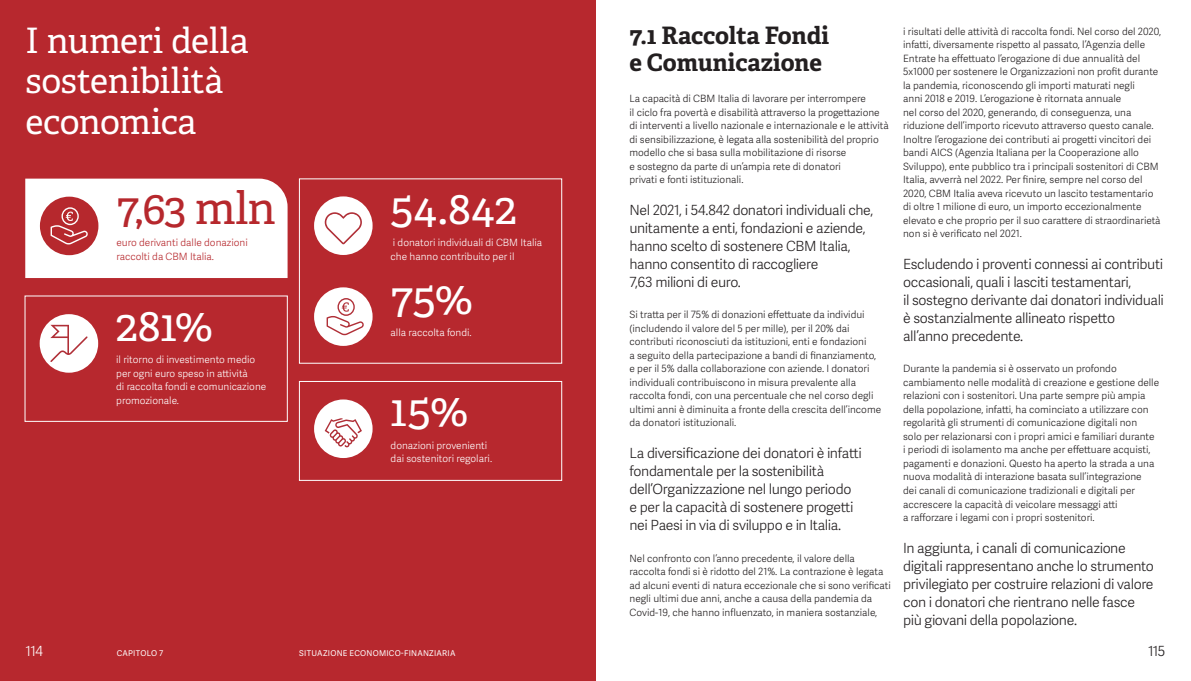
<style>
.page{position:relative;width:1191px;height:681px;background:#fff}
.page>*{position:absolute;margin:0;border:0;box-sizing:border-box;transform-origin:0 0}
.t1{font:45px/90px "Adelle";letter-spacing:.005em;color:#fff}
.t2{font:45px "Adelle";color:#b6282d}
.t3{font:35px/40.5px "Adelle";letter-spacing:-.015em;color:#fff}
.t4{font:700 24px/27px "Adelle";letter-spacing:-.005em;color:#231f20}
.t5{font:300 14px/18px "Adelle Sans";letter-spacing:-.025em;color:#231f20}
.t6{font:300 14px "Adelle Sans";color:#fff}
.t7{font:300 10px/13.5px "Adelle Sans";color:#231f20}
.t8{font:300 10px/13.5px "Adelle Sans";color:#fff}
.t9{font:300 10px/13.5px "Adelle Sans";color:#b6282d}
.t10{font:8px "Adelle Sans";letter-spacing:.025em;color:#fff}
</style>
<div class="page">
<div style="left:0;top:0;width:595px;height:680px;background:#b7282e"></div>
<svg style="left:25px;top:178px;width:262px;height:100px;background:#f7e8e8"></svg>
<div style="left:299px;top:381px;width:263px;height:99px;border:1px solid #fff"></div>
<div style="left:314px;top:399px;width:58px;height:59px;background:#fff;border-radius:50%"></div>
<svg style="left:325px;top:418px;width:37px;height:29px"></svg>
<div style="left:40px;top:314px;width:58px;height:58px;background:#fff;border-radius:50%"></div>
<svg style="left:50px;top:325px;width:37px;height:37px"></svg>
<div style="left:299px;top:179px;width:263px;height:184px;border:1px solid #fff"></div>
<div style="left:314px;top:196px;width:58px;height:59px;background:#fff;border-radius:50%"></div>
<svg style="left:325px;top:212px;width:37px;height:32px"></svg>
<div style="left:314px;top:287px;width:58px;height:59px;background:#fff;border-radius:50%"></div>
<svg style="left:326px;top:298px;width:38px;height:37px"></svg>
<h2 class="t3" style="left:26px;top:20px;width:225px">I numeri della sostenibilità economica</h2>
<h1 class="t2" style="left:116px;top:180px;width:161px">7,63 mln</h1>
<p class="t9" style="left:116px;top:236px;width:133px">euro derivanti dalle donazioni raccolti da CBM Italia.</p>
<h1 class="t1" style="left:116px;top:280px;width:99px">281%</h1>
<p class="t8" style="left:116px;top:353px;width:151px">il ritorno di investimento medio per ogni euro speso in attività<br>di raccolta fondi e comunicazione promozionale.</p>
<h1 class="t1" style="left:390px;top:163px;width:128px">54.842<br>75%</h1>
<p class="t8" style="left:390px;top:236px;width:153px">i donatori individuali di CBM Italia che hanno contribuito per il</p>
<p class="t8" style="left:390px;top:326px;width:83px">alla raccolta fondi.</p>
<h1 class="t1" style="left:390px;top:366px;width:80px">15%</h1>
<p class="t8" style="left:390px;top:439px;width:103px">donazioni provenienti dai sostenitori regolari.</p>
<h3 class="t4" style="left:629px;top:22px;width:201px">7.1 Raccolta Fondi e Comunicazione</h3>
<p class="t7" style="left:629px;top:92px;width:261px">La capacità di CBM Italia di lavorare per interrompere<br>il ciclo fra povertà e disabilità attraverso la progettazione di interventi a livello nazionale e internazionale e le attività di sensibilizzazione, è legata alla sostenibilità del proprio modello che si basa sulla mobilitazione di risorse<br>e sostegno da parte di un’ampia rete di donatori<br>privati e fonti istituzionali.</p>
<h3 class="t5" style="left:629px;top:201px;width:245px">Nel 2021, i 54.842 donatori individuali che, unitamente a enti, fondazioni e aziende, hanno scelto di sostenere CBM Italia, hanno consentito di raccogliere<br>7,63 milioni di euro.</h3>
<p class="t7" style="left:629px;top:308px;width:253px">Si tratta per il 75% di donazioni effettuate da individui (includendo il valore del 5 per mille), per il 20% dai contributi riconosciuti da istituzioni, enti e fondazioni<br>a seguito della partecipazione a bandi di finanziamento, e per il 5% dalla collaborazione con aziende. I donatori individuali contribuiscono in misura prevalente alla raccolta fondi, con una percentuale che nel corso degli ultimi anni è diminuita a fronte della crescita dell’income da donatori istituzionali.</p>
<h3 class="t5" style="left:629px;top:444px;width:234px">La diversificazione dei donatori è infatti fondamentale per la sostenibilità dell’Organizzazione nel lungo periodo e per la capacità di sostenere progetti nei Paesi in via di sviluppo e in Italia.</h3>
<p class="t7" style="left:629px;top:551px;width:263px">Nel confronto con l’anno precedente, il valore della raccolta fondi si è ridotto del 21%. La contrazione è legata ad alcuni eventi di natura eccezionale che si sono verificati negli ultimi due anni, anche a causa della pandemia da Covid-19, che hanno influenzato, in maniera sostanziale,</p>
<p class="t7" style="left:903px;top:25px;width:260px">i risultati delle attività di raccolta fondi. Nel corso del 2020, infatti, diversamente rispetto al passato, l’Agenzia delle Entrate ha effettuato l’erogazione di due annualità del 5x1000 per sostenere le Organizzazioni non profit durante la pandemia, riconoscendo gli importi maturati negli<br>anni 2018 e 2019. L’erogazione è ritornata annuale<br>nel corso del 2020, generando, di conseguenza, una riduzione dell’importo ricevuto attraverso questo canale.<br>Inoltre l’erogazione dei contributi ai progetti vincitori dei bandi AICS (Agenzia Italiana per la Cooperazione allo Sviluppo), ente pubblico tra i principali sostenitori di CBM Italia, avverrà nel 2022. Per finire, sempre nel corso del 2020, CBM Italia aveva ricevuto un lascito testamentario di oltre 1 milione di euro, un importo eccezionalmente elevato e che proprio per il suo carattere di straordinarietà non si è verificato nel 2021.</p>
<h3 class="t5" style="left:903px;top:255px;width:262px">Escludendo i proventi connessi ai contributi occasionali, quali i lasciti testamentari,<br>il sostegno derivante dai donatori individuali è sostanzialmente allineato rispetto all’anno precedente.</h3>
<p class="t7" style="left:903px;top:362px;width:257px">Durante la pandemia si è osservato un profondo cambiamento nelle modalità di creazione e gestione delle relazioni con i sostenitori. Una parte sempre più ampia della popolazione, infatti, ha cominciato a utilizzare con regolarità gli strumenti di comunicazione digitali non<br>solo per relazionarsi con i propri amici e familiari durante i periodi di isolamento ma anche per effettuare acquisti, pagamenti e donazioni. Questo ha aperto la strada a una nuova modalità di interazione basata sull’integrazione<br>dei canali di comunicazione tradizionali e digitali per accrescere la capacità di veicolare messaggi atti<br>a rafforzare i legami con i propri sostenitori.</p>
<h3 class="t5" style="left:903px;top:539px;width:252px">In aggiunta, i canali di comunicazione digitali rappresentano anche lo strumento privilegiato per costruire relazioni di valore con i donatori che rientrano nelle fasce più giovani della popolazione.</h3>
<h3 class="t6" style="left:26px;top:642px;width:19px">114</h3>
<p class="t10" style="left:117px;top:648px;width:48px">CAPITOLO 7</p>
<p class="t10" style="left:299px;top:648px;width:158px">SITUAZIONE ECONOMICO-FINANZIARIA</p>
<h3 class="t5" style="left:1148px;top:642px;width:19px">115</h3>
</div>
